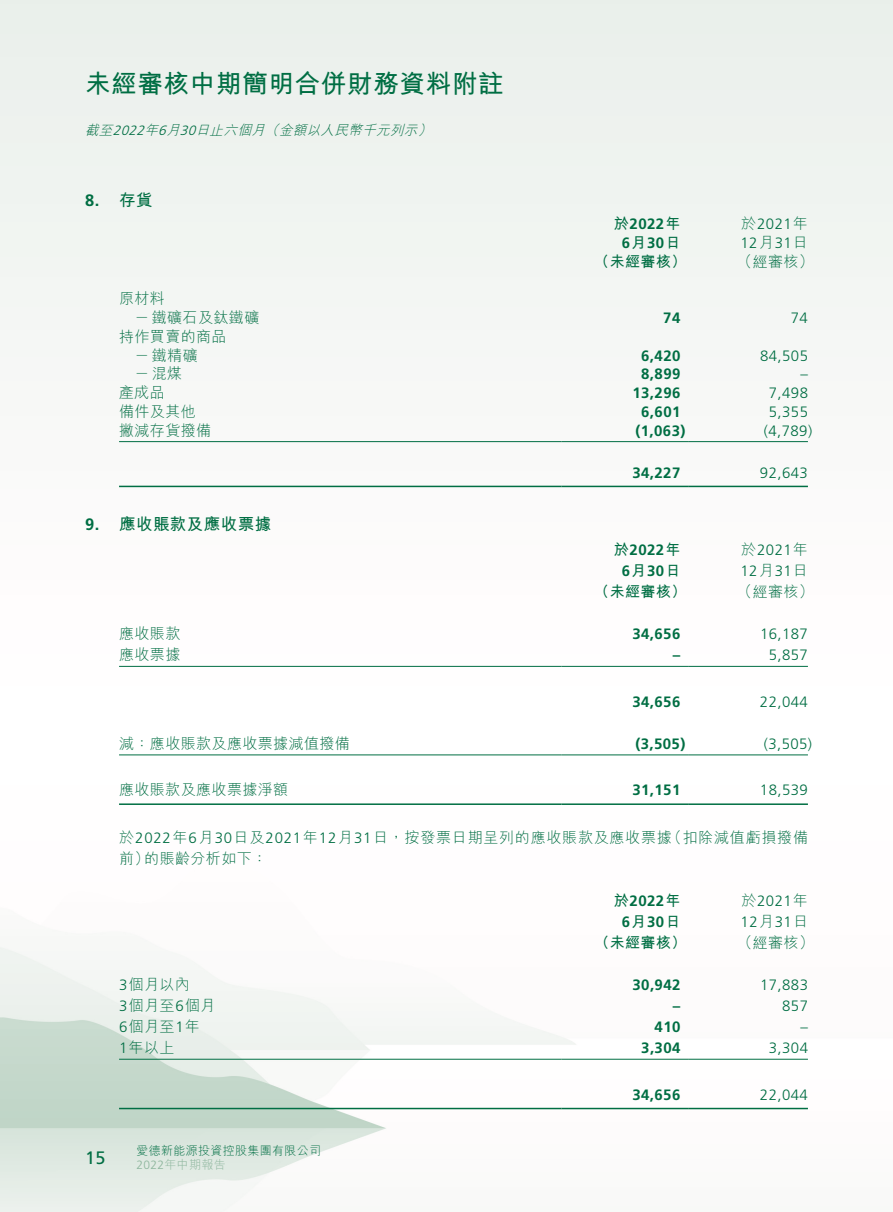
<style>
.page{position:relative;width:893px;height:1212px;background:#fff}
.page>*{position:absolute;margin:0;border:0;box-sizing:border-box;transform-origin:0 0}
.t1{font:700 25.5px "M Hei HK";letter-spacing:.03em;color:#006e43}
.t2{font:18px "Frutiger LT Std";color:#006e43}
.t3{font:700 16.5px "M Hei HK";letter-spacing:.03em;color:#006e43}
.t4{font:700 16.5px "Frutiger LT Std";color:#006e43}
.t5{font:300 15px/21px "Frutiger LT Std";letter-spacing:.03em;color:#006e43}
.t6{font:700 15px/21px "Frutiger LT Std";letter-spacing:.03em;color:#006e43;text-align:center}
.t7{font:300 15px/18.8px "M Hei HK";letter-spacing:.03em;color:#006e43}
.t8{font:300 15px/21px "M Hei HK";letter-spacing:.05em;color:#006e43}
.t9{font:700 15px "M Hei HK";letter-spacing:.03em;color:#006e43}
.t10{font:italic 300 13.5px "M Hei HK";color:#006e43}
.t11{font:italic 300 13.5px "Frutiger LT Std";color:#006e43}
.t12{font:300 12px "M Hei HK";letter-spacing:.03em;color:#006e43}
.t13{font:300 12px "M Hei HK";letter-spacing:.03em;color:#8cb59c}
.s1{font-family:"Frutiger LT Std"}
.s2{font-family:"M Hei HK"}
</style>
<div class="page">
<hr style="left:119px;top:441px;width:442px;height:1px;background:#006e43">
<hr style="left:561px;top:441px;width:128px;height:1px;background:#006e43">
<hr style="left:689px;top:441px;width:119px;height:1px;background:#006e43">
<hr style="left:119px;top:486px;width:442px;height:1px;background:#006e43">
<hr style="left:561px;top:486px;width:128px;height:1px;background:#006e43">
<hr style="left:689px;top:486px;width:119px;height:1px;background:#006e43">
<hr style="left:119px;top:666px;width:442px;height:1px;background:#006e43">
<hr style="left:561px;top:666px;width:128px;height:1px;background:#006e43">
<hr style="left:689px;top:666px;width:119px;height:1px;background:#006e43">
<hr style="left:119px;top:754px;width:442px;height:1px;background:#006e43">
<hr style="left:561px;top:754px;width:128px;height:1px;background:#006e43">
<hr style="left:689px;top:754px;width:119px;height:1px;background:#006e43">
<hr style="left:119px;top:803px;width:442px;height:2px;background:#006e43">
<hr style="left:561px;top:803px;width:128px;height:2px;background:#006e43">
<hr style="left:689px;top:803px;width:119px;height:2px;background:#006e43">
<hr style="left:119px;top:1059px;width:442px;height:1px;background:#006e43">
<hr style="left:561px;top:1059px;width:128px;height:1px;background:#006e43">
<hr style="left:689px;top:1059px;width:119px;height:1px;background:#006e43">
<hr style="left:119px;top:1108px;width:442px;height:1px;background:#006e43">
<hr style="left:561px;top:1108px;width:128px;height:1px;background:#006e43">
<hr style="left:689px;top:1108px;width:119px;height:1px;background:#006e43">
<h1 class="t1" style="left:85px;top:65px;width:420px">未經審核中期簡明合併財務資料附註</h1>
<p class="t10" style="left:418px;top:123px;width:19px">(</p>
<p class="t10" style="left:265px;top:123px;width:19px">（</p>
<p class="t10" style="left:279px;top:123px;width:143px">金額以人民幣千元列示</p>
<p class="t10" style="left:196px;top:123px;width:74px">日止六個月</p>
<p class="t10" style="left:144px;top:123px;width:19px">年</p>
<p class="t10" style="left:85px;top:123px;width:32px">截至</p>
<p class="t10" style="left:158px;top:123px;width:26px">月<span class="s1">6</span></p>
<p class="t11" style="left:113px;top:123px;width:37px">2022</p>
<p class="t11" style="left:180px;top:123px;width:21px">30</p>
<p class="t4" style="left:85px;top:191px;width:16px">8.</p>
<p class="t4" style="left:85px;top:514px;width:16px">9.</p>
<p class="t3" style="left:119px;top:188px;width:35px">存貨</p>
<p class="t6" style="left:614px;top:215px;width:68px;line-height:18.8px"><span class="s2">於</span>2022<span class="s2">年<br></span>6<span class="s2">月</span>30<span class="s2">日</span></p>
<p class="t5" style="left:740px;top:215px;width:69px;line-height:18.8px"><span class="s2">於</span>2021<span class="s2">年<br></span>12<span class="s2">月</span>31<span class="s2">日</span></p>
<p class="t7" style="left:737px;top:252px;width:78px">（經審核(</p>
<p class="t9" style="left:594px;top:250px;width:94px">（未經審核）</p>
<p class="t7" style="left:119px;top:289px;width:47px">原材料</p>
<p class="t7" style="left:119px;top:308px;width:142px;text-indent:15px">－鐵礦石及鈦鐵礦持作買賣的商品</p>
<p class="t6" style="left:663px;top:307px;width:19px">74</p>
<p class="t5" style="left:791px;top:308px;width:19px">74</p>
<p class="t7" style="left:135px;top:345px;width:65px">－鐵精礦</p>
<p class="t6" style="left:641px;top:345px;width:41px">6,420</p>
<p class="t5" style="left:760px;top:345px;width:49px">84,505</p>
<p class="t7" style="left:135px;top:364px;width:49px">－混煤</p>
<p class="t6" style="left:641px;top:364px;width:41px">8,899</p>
<p class="t5" style="left:800px;top:364px;width:9px">–</p>
<p class="t7" style="left:119px;top:383px;width:47px">產成品</p>
<p class="t6" style="left:632px;top:382px;width:49px">13,296</p>
<p class="t5" style="left:769px;top:383px;width:41px">7,498</p>
<p class="t7" style="left:119px;top:402px;width:78px">備件及其他</p>
<p class="t6" style="left:641px;top:401px;width:41px">6,601</p>
<p class="t5" style="left:769px;top:401px;width:41px">5,355</p>
<p class="t7" style="left:119px;top:420px;width:94px">撇減存貨撥備</p>
<p class="t6" style="left:635px;top:420px;width:52px">)1,063(</p>
<p class="t5" style="left:764px;top:420px;width:50px">)4,789(</p>
<p class="t6" style="left:632px;top:462px;width:49px">34,227</p>
<p class="t5" style="left:760px;top:462px;width:49px">92,643</p>
<p class="t3" style="left:119px;top:512px;width:154px">應收賬款及應收票據</p>
<p class="t6" style="left:614px;top:540px;width:68px"><span class="s2">於</span>2022<span class="s2">年<br></span>6<span class="s2">月</span>30<span class="s2">日</span></p>
<p class="t5" style="left:740px;top:540px;width:69px"><span class="s2">於</span>2021<span class="s2">年<br></span>12<span class="s2">月</span>31<span class="s2">日</span></p>
<p class="t7" style="left:737px;top:582px;width:78px">（經審核(</p>
<p class="t9" style="left:594px;top:581px;width:94px">（未經審核）</p>
<p class="t7" style="left:119px;top:624px;width:63px">應收賬款</p>
<p class="t6" style="left:632px;top:624px;width:49px">34,656</p>
<p class="t5" style="left:760px;top:624px;width:49px">16,187</p>
<p class="t7" style="left:119px;top:645px;width:63px">應收票據</p>
<p class="t6" style="left:673px;top:645px;width:9px">–</p>
<p class="t5" style="left:769px;top:645px;width:41px">5,857</p>
<p class="t6" style="left:632px;top:691px;width:49px">34,656</p>
<p class="t5" style="left:760px;top:691px;width:49px">22,044</p>
<p class="t7" style="left:119px;top:734px;width:232px">減：應收賬款及應收票據減值撥備</p>
<p class="t6" style="left:635px;top:733px;width:52px">)3,505(</p>
<p class="t5" style="left:764px;top:733px;width:50px">)3,505(</p>
<p class="t7" style="left:119px;top:780px;width:171px">應收賬款及應收票據淨額</p>
<p class="t6" style="left:632px;top:780px;width:49px">31,151</p>
<p class="t5" style="left:760px;top:780px;width:49px">18,539</p>
<p class="t8" style="left:667px;top:827px;width:143px">（扣除減值虧損撥備</p>
<p class="t8" style="left:144px;top:827px;width:529px;text-indent:-25px">於<span class="s1">2022</span>年<span class="s1">6</span>月<span class="s1">30</span>日及<span class="s1">2021</span>年<span class="s1">12</span>月<span class="s1">31</span>日，按發票日期呈列的應收賬款及應收票據的賬齡分析如下：</p>
<p class="t7" style="left:119px;top:849px;width:32px">前）</p>
<p class="t6" style="left:614px;top:890px;width:68px"><span class="s2">於</span>2022<span class="s2">年<br></span>6<span class="s2">月</span>30<span class="s2">日</span></p>
<p class="t5" style="left:741px;top:891px;width:69px"><span class="s2">於</span>2021<span class="s2">年<br></span>12<span class="s2">月</span>31<span class="s2">日</span></p>
<p class="t7" style="left:737px;top:933px;width:78px">（經審核(</p>
<p class="t9" style="left:594px;top:932px;width:94px">（未經審核）</p>
<p class="t7" style="left:119px;top:975px;width:72px"><span class="s1">3</span>個月以內</p>
<p class="t6" style="left:632px;top:974px;width:49px">30,942</p>
<p class="t5" style="left:760px;top:975px;width:49px">17,883</p>
<p class="t7" style="left:119px;top:996px;width:98px"><span class="s1">3</span>個月至<span class="s1">6</span>個月</p>
<p class="t6" style="left:673px;top:995px;width:9px">–</p>
<p class="t5" style="left:782px;top:996px;width:27px">857</p>
<p class="t7" style="left:119px;top:1017px;width:82px"><span class="s1">6</span>個月至<span class="s1">1</span>年</p>
<p class="t6" style="left:655px;top:1016px;width:27px">410</p>
<p class="t5" style="left:800px;top:1017px;width:9px">–</p>
<p class="t7" style="left:119px;top:1038px;width:57px"><span class="s1">1</span>年以上</p>
<p class="t6" style="left:641px;top:1037px;width:41px">3,304</p>
<p class="t5" style="left:769px;top:1038px;width:41px">3,304</p>
<p class="t6" style="left:632px;top:1084px;width:49px">34,656</p>
<p class="t5" style="left:760px;top:1084px;width:49px">22,044</p>
<p class="t12" style="left:137px;top:1145px;width:186px">愛德新能源投資控股集團有限公司</p>
<p class="t2" style="left:85px;top:1147px;width:22px">15</p>
<p class="t13" style="left:137px;top:1158px;width:91px"><span class="s1">2022</span>年中期報告</p>
</div>
